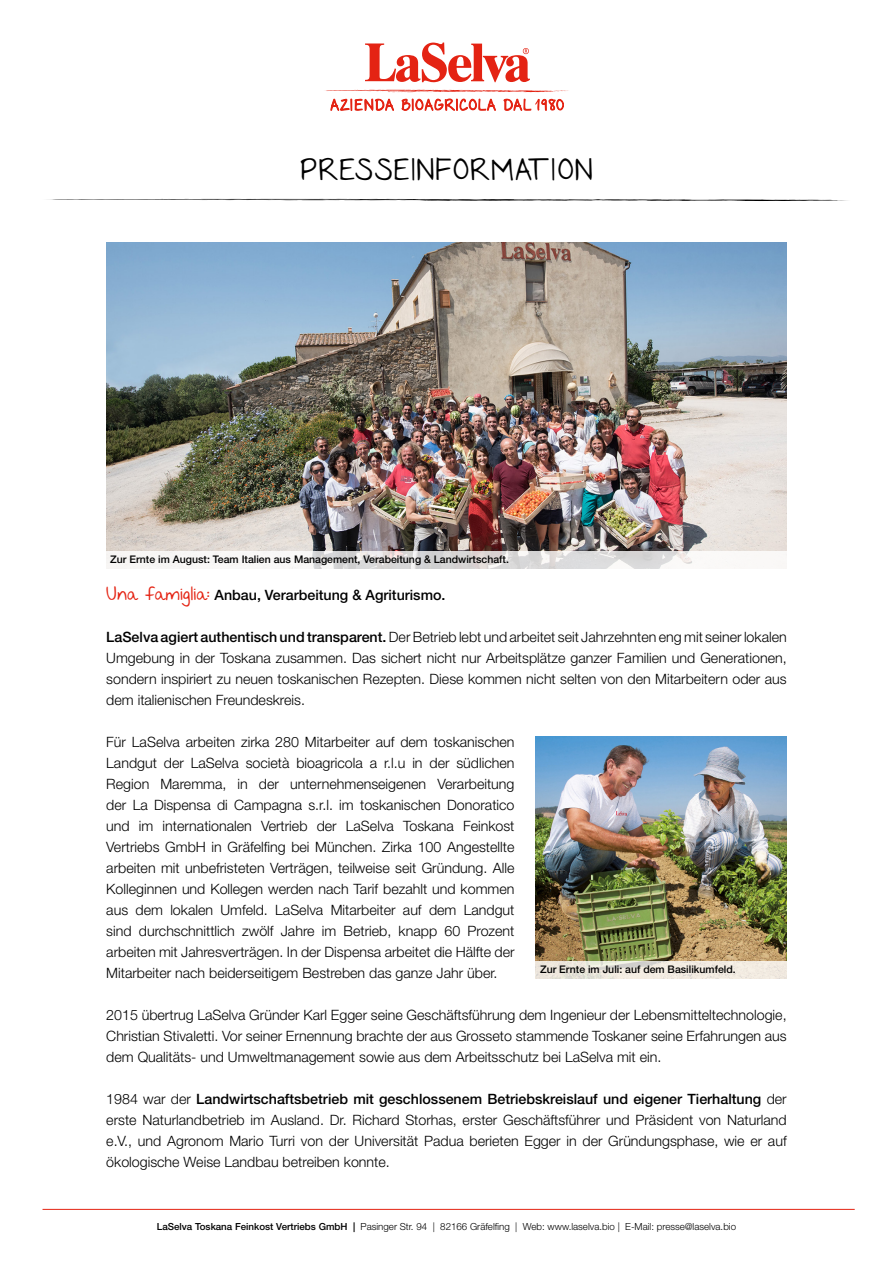
<style>
.page{position:relative;width:893px;height:1263px;background:#fff}
.page>*{position:absolute;margin:0;border:0;box-sizing:border-box;transform-origin:0 0}
.t1{font:24px "Nothing You Could Say";letter-spacing:.065em;color:#000}
.t2{font:300 14.25px/21px "Helvetica Neue LT Std";color:#000;text-align:justify}
.t3{font:500 14.25px "Helvetica Neue LT Std";color:#000}
.t4{font:500 10.5px "Helvetica Neue LT Std";color:#000}
.t5{font:300 9.75px "Helvetica Neue LT Std";color:#000}
.s1{font-family:"Nothing You Could Say";font-weight:400;font-size:15px;color:#e42313}
.s2{font-weight:500}
</style>
<div class="page">
<img style="left:106px;top:243px;width:681px;height:308px">
<img style="left:536px;top:737px;width:251px;height:224px">
<svg style="left:106px;top:551px;width:681px;height:17px;fill:#f5f3f2"></svg>
<svg style="left:535px;top:961px;width:252px;height:17px;background:#ede7dd"></svg>
<hr style="left:43px;top:1209px;width:812px;height:1px;background:#e42313">
<svg style="left:48px;top:199px;width:800px;height:2px"></svg>
<svg style="left:325px;top:43px;width:244px;height:68px"></svg>
<h1 class="t1" style="left:300px;top:151px;width:294px">PRESSEINFORMATION</h1>
<p class="t4" style="left:110px;top:553px;width:400px">Zur Ernte im August: Team Italien aus Management, Verabeitung &amp; Landwirtschaft.</p>
<p class="t3" style="left:106px;top:586px;width:341px"><span class="s1">Una famiglia:</span> Anbau, Verarbeitung &amp; Agriturismo.</p>
<p class="t2" style="left:106px;top:626px;width:682px"><span class="s2">LaSelva agiert authentisch und transparent.</span> Der Betrieb lebt und arbeitet seit Jahrzehnten eng mit seiner lokalen Umgebung in der Toskana zusammen. Das sichert nicht nur Arbeitsplätze ganzer Familien und Generationen, sondern inspiriert zu neuen toskanischen Rezepten. Diese kommen nicht selten von den Mitarbeitern oder aus dem italienischen Freundeskreis.</p>
<p class="t2" style="left:106px;top:731px;width:410px">Für LaSelva arbeiten zirka 280 Mitarbeiter auf dem toskanischen Landgut der LaSelva società bioagricola a r.l.u in der südlichen Region Maremma, in der unternehmenseigenen Verarbeitung der La Dispensa di Campagna s.r.l. im toskanischen Donoratico und im internationalen Vertrieb der LaSelva Toskana Feinkost Vertriebs GmbH in Gräfelfing bei München. Zirka 100 Angestellte arbeiten mit unbefristeten Verträgen, teilweise seit Gründung. Alle Kolleginnen und Kollegen werden nach Tarif bezahlt und kommen aus dem lokalen Umfeld. LaSelva Mitarbeiter auf dem Landgut sind durchschnittlich zwölf Jahre im Betrieb, knapp 60 Prozent arbeiten mit Jahresverträgen. In der Dispensa arbeitet die Hälfte der Mitarbeiter nach beiderseitigem Bestreben das ganze Jahr über.</p>
<p class="t2" style="left:106px;top:1004px;width:682px">2015 übertrug LaSelva Gründer Karl Egger seine Geschäftsführung dem Ingenieur der Lebensmitteltechnologie, Christian Stivaletti. Vor seiner Ernennung brachte der aus Grosseto stammende Toskaner seine Erfahrungen aus dem Qualitäts- und Umweltmanagement sowie aus dem Arbeitsschutz bei LaSelva mit ein.</p>
<p class="t2" style="left:106px;top:1088px;width:682px">1984 war der <span class="s2">Landwirtschaftsbetrieb mit geschlossenem Betriebskreislauf und eigener Tierhaltung</span> der erste Naturlandbetrieb im Ausland. Dr. Richard Storhas, erster Geschäftsführer und Präsident von Naturland e.V., und Agronom Mario Turri von der Universität Padua berieten Egger in der Gründungsphase, wie er auf ökologische Weise Landbau betreiben konnte.</p>
<p class="t4" style="left:540px;top:963px;width:197px">Zur Ernte im Juli: auf dem Basilikumfeld.</p>
<p class="t5" style="left:157px;top:1221px;width:581px"><span class="s2">LaSelva Toskana Feinkost Vertriebs GmbH |</span> Pasinger Str. 94 | 82166 Gräfelfing | Web: www.laselva.bio | E-Mail: presse@laselva.bio</p>
</div>
